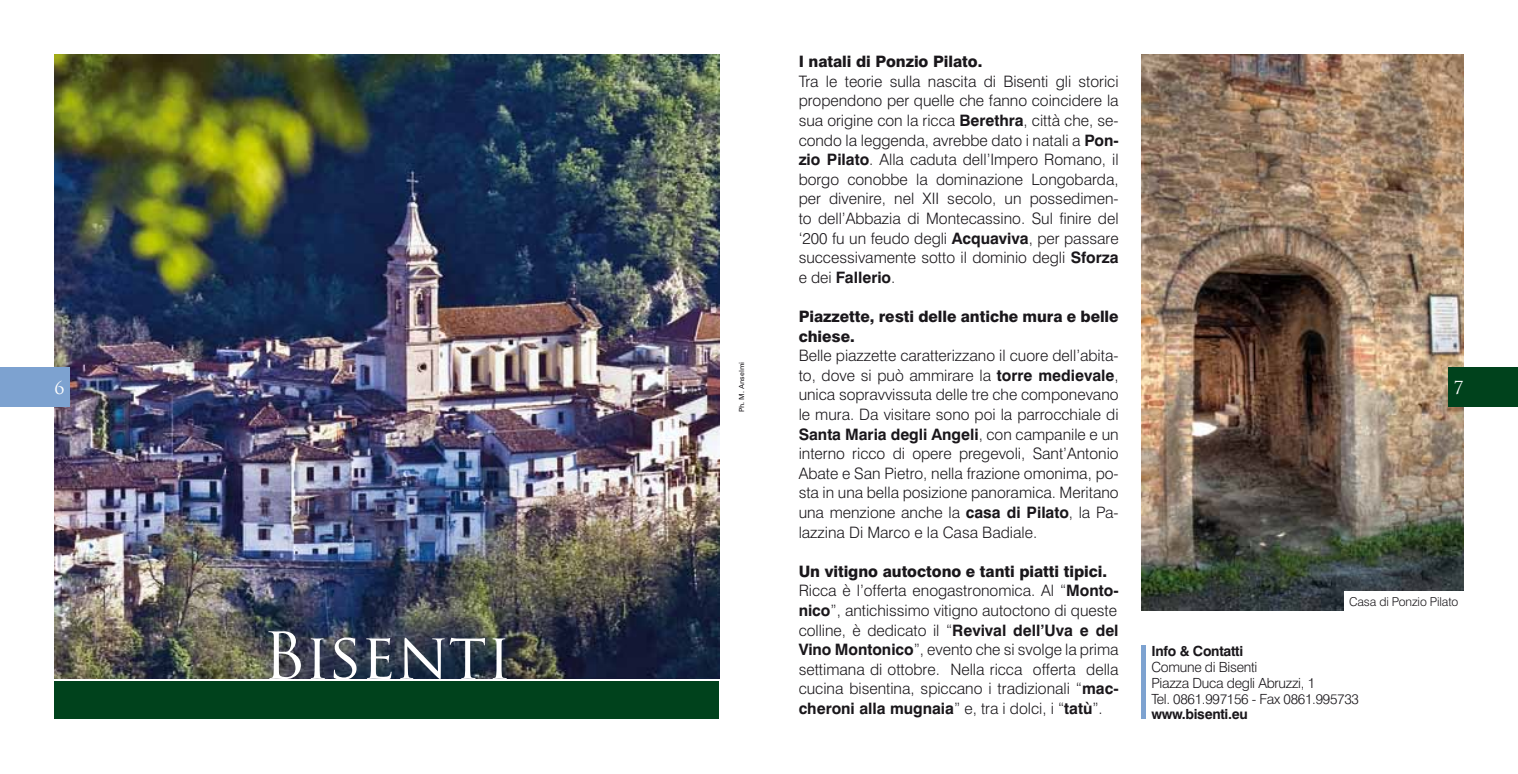
<style>
.page{position:relative;width:1518px;height:774px;background:#fff}
.page>*{position:absolute;margin:0;border:0;box-sizing:border-box;transform-origin:0 0}
.t1{font:63px "Trajan Pro";color:#fff}
.t2{font:17.5px "Trajan Pro";color:#fff}
.t3{font:300 15.75px/19.6px "Swiss 721 BT";color:#1a171b;text-align:justify}
.t4{font:800 15.75px/19.6px "Swiss 721 BT";color:#1a171b}
.t5{font:300 14px/15.8px "Swiss 721 BT";letter-spacing:-.02em;color:#1a171b}
.t6{font:700 14px "Swiss 721 BT";letter-spacing:-.02em;color:#1a171b}
.t7{font:300 12.25px "Swiss 721 BT";letter-spacing:-.01em;color:#1a171b}
.t8{font:7px "Univers";color:#1a171b}
.s1{font-weight:700}
.s2{font-weight:800}
</style>
<div class="page">
<img style="left:55px;top:55px;width:664px;height:623px">
<div style="left:55px;top:681px;width:664px;height:38px;background:#00421c"></div>
<img style="left:1141px;top:54px;width:323px;height:556px">
<div style="left:1344px;top:591px;width:119px;height:20px;background:#fff"></div>
<hr style="left:1141px;top:645px;width:4px;height:74px;background:#7da2d0">
<div style="left:0;top:367px;width:69px;height:40px;background:#7da2d0"></div>
<div style="left:1449px;top:367px;width:69px;height:40px;background:#00421c"></div>
<p class="t4" style="left:799px;top:52px;width:185px">I natali di Ponzio Pilato.</p>
<p class="t3" style="left:799px;top:71px;width:321px">Tra le teorie sulla nascita di Bisenti gli storici propendono per quelle che fanno coincidere la sua origine con la ricca <span class="s1">Berethra</span>, città che, se&shy;condo la leggenda, avrebbe dato i natali a <span class="s1">Pon&shy;zio Pilato</span>. Alla caduta dell’Impero Romano, il borgo conobbe la dominazione Longobarda, per divenire, nel XII secolo, un possedimen&shy;to dell’Abbazia di Montecassino. Sul finire del ‘200 fu un feudo degli <span class="s1">Acquaviva</span>, per passare successivamente sotto il dominio degli <span class="s1">Sforza </span>e dei <span class="s1">Fallerio</span>.</p>
<p class="t4" style="left:799px;top:306px;width:321px">Piazzette, resti delle antiche mura e belle chiese.</p>
<p class="t3" style="left:799px;top:346px;width:321px">Belle piazzette caratterizzano il cuore dell’abita&shy;to, dove si può ammirare la <span class="s1">torre medievale</span>, unica sopravvissuta delle tre che componevano le mura. Da visitare sono poi la parrocchiale di <span class="s1">Santa Maria degli Angeli</span>, con campanile e un interno ricco di opere pregevoli, Sant’Antonio Abate e San Pietro, nella frazione omonima, po&shy;sta in una bella posizione panoramica. Meritano una menzione anche la <span class="s1">casa di Pilato</span>, la Pa&shy;lazzina Di Marco e la Casa Badiale.</p>
<p class="t3" style="left:799px;top:561px;width:321px;text-align:left"><span class="s2">Un vitigno autoctono e tanti piatti tipici.<br></span>Ricca è l’offerta enogastronomica. Al “<span class="s1">Monto&shy;nico</span>”, antichissimo vitigno autoctono di queste colline, è dedicato il “<span class="s1">Revival dell’Uva e del Vino Montonico</span>”, evento che si svolge la prima settimana di ottobre. Nella ricca offerta della cucina bisentina, spiccano i tradizionali “<span class="s1">mac&shy;cheroni alla mugnaia</span>” e, tra i dolci, i “<span class="s1">tatù</span>”.</p>
<p class="t8" style="left:738px;top:412px;width:52px;rotate:-90deg">Ph. M. Anselmi</p>
<p class="t2" style="left:54px;top:377px;width:11px">6</p>
<p class="t2" style="left:1453px;top:377px;width:11px">7</p>
<p class="t7" style="left:1349px;top:594px;width:111px">Casa di Ponzio Pilato</p>
<h1 class="t1" style="left:263px;top:616px;width:250px">Bisenti</h1>
<p class="t6" style="left:1151px;top:643px;width:93px">Info &amp; Contatti</p>
<p class="t5" style="left:1151px;top:659px;width:209px">Comune di Bisenti<br>Piazza Duca degli Abruzzi, 1<br>Tel. 0861.997156 - Fax 0861.995733</p>
<p class="t6" style="left:1151px;top:706px;width:98px">www.bisenti.eu</p>
</div>
